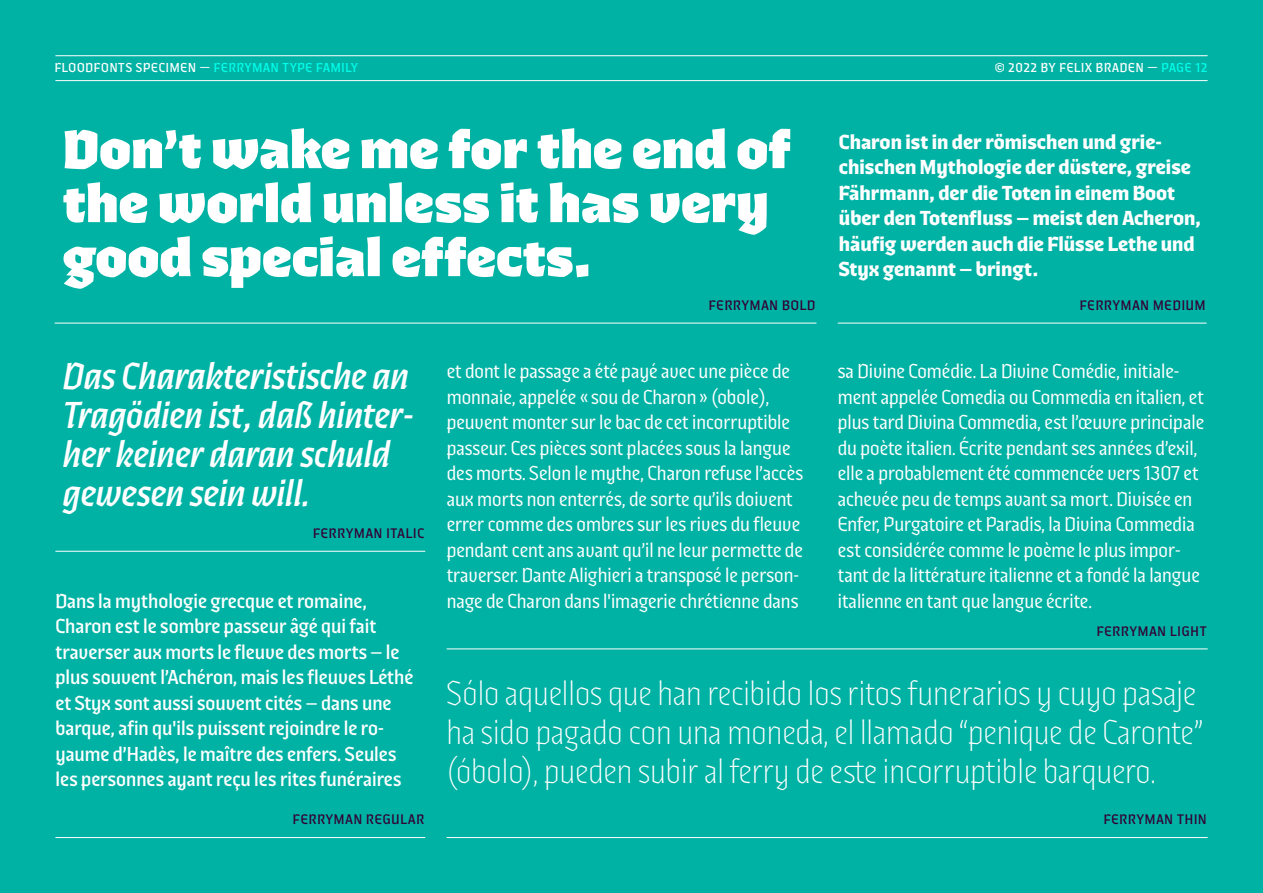
<style>
.page{position:relative;width:1263px;height:893px;background:#00b2a4}
.page>*{position:absolute;margin:0;border:0;box-sizing:border-box;transform-origin:0 0}
.t1{font:800 55.5px/54px "Ferryman";color:#fff}
.t2{font:italic 39px/39px "Ferryman";color:#fff}
.t3{font:100 36px/39px "Ferryman";color:#fff}
.t4{font:300 21px/25.5px "Ferryman";color:#fff}
.t5{font:21px/25.5px "Ferryman";color:#fff}
.t6{font:600 21px/25.5px "Ferryman";color:#fff}
.t7{font:14.4px "Ferryman";letter-spacing:.06em;color:#303}
.t8{font:13.5px "Ferryman";letter-spacing:.06em;color:#fff}
.s1{color:#00ffeb}
</style>
<div class="page">
<hr style="left:56px;top:55px;width:1151px;height:1px;background:#fff">
<hr style="left:56px;top:80px;width:1151px;height:1px;background:#fff">
<hr style="left:55px;top:323px;width:761px;height:1px;background:#fff">
<hr style="left:838px;top:323px;width:368px;height:1px;background:#fff">
<hr style="left:56px;top:551px;width:369px;height:1px;background:#fff">
<hr style="left:56px;top:837px;width:369px;height:1px;background:#fff">
<hr style="left:447px;top:649px;width:760px;height:1px;background:#fff">
<hr style="left:447px;top:837px;width:760px;height:1px;background:#fff">
<p class="t8" style="left:55px;top:59px;width:305px">FLOODFONTS SPECIMEN — <span class="s1">FERRYMAN TYPE FAMILY</span></p>
<p class="t8" style="left:995px;top:59px;width:214px">© 2022 BY FELIX BRADEN — <span class="s1">PAGE 12</span></p>
<h1 class="t1" style="left:63px;top:121px;width:730px">Don’t wake me for the end of the world unless it has very good special effects.</h1>
<p class="t6" style="left:839px;top:129px;width:363px">Charon ist in der römischen und grie&shy;chischen Mythologie der düstere, greise Fährmann, der die Toten in einem Boot über den Totenfluss – meist den Acheron, häufig werden auch die Flüsse Lethe und Styx genannt – bringt.</p>
<h2 class="t2" style="left:63px;top:356px;width:352px">Das Charakteristische an<br>Tragödien ist, daß hinter&shy;her keiner daran schuld gewesen sein will.</h2>
<p class="t7" style="left:313px;top:525px;width:113px">FERRYMAN ITALIC</p>
<p class="t5" style="left:55px;top:588px;width:359px">Dans la mythologie grecque et romaine, Charon est le sombre passeur âgé qui fait traverser aux morts le fleuve des morts – le plus souvent l’Achéron, mais les fleuves Léthé et Styx sont aussi souvent cités – dans une barque, afin qu'ils puissent rejoindre le ro&shy;yaume d’Hadès, le maître des enfers. Seules les personnes ayant reçu les rites funéraires</p>
<p class="t7" style="left:293px;top:811px;width:133px">FERRYMAN REGULAR</p>
<p class="t7" style="left:709px;top:296px;width:108px">FERRYMAN BOLD</p>
<p class="t7" style="left:1080px;top:296px;width:127px">FERRYMAN MEDIUM</p>
<p class="t4" style="left:447px;top:358px;width:358px">et dont le passage a été payé avec une pièce de monnaie, appelée « sou de Charon » (obole), peuvent monter sur le bac de cet incorruptible passeur. Ces pièces sont placées sous la langue des morts. Selon le mythe, Charon refuse l’accès aux morts non enterrés, de sorte qu’ils doivent errer comme des ombres sur les rives du fleuve pendant cent ans avant qu’il ne leur permette de traverser. Dante Alighieri a transposé le person&shy;nage de Charon dans l'imagerie chrétienne dans</p>
<p class="t4" style="left:838px;top:358px;width:368px">sa Divine Comédie. La Divine Comédie, initiale&shy;ment appelée Comedia ou Commedia en italien, et plus tard Divina Commedia, est l’œuvre principale du poète italien. Écrite pendant ses années d’exil, elle a probablement été commencée vers 1307 et achevée peu de temps avant sa mort. Divisée en Enfer, Purgatoire et Paradis, la Divina Commedia est considérée comme le poème le plus impor&shy;tant de la littérature italienne et a fondé la langue italienne en tant que langue écrite.</p>
<p class="t7" style="left:1097px;top:622px;width:111px">FERRYMAN LIGHT</p>
<h3 class="t3" style="left:446px;top:673px;width:758px">Sólo aquellos que han recibido los ritos funerarios y cuyo pasaje ha sido pagado con una moneda, el llamado “penique de Caronte” (óbolo), pueden subir al ferry de este incorruptible barquero.</h3>
<p class="t7" style="left:1104px;top:811px;width:104px">FERRYMAN THIN</p>
</div>
